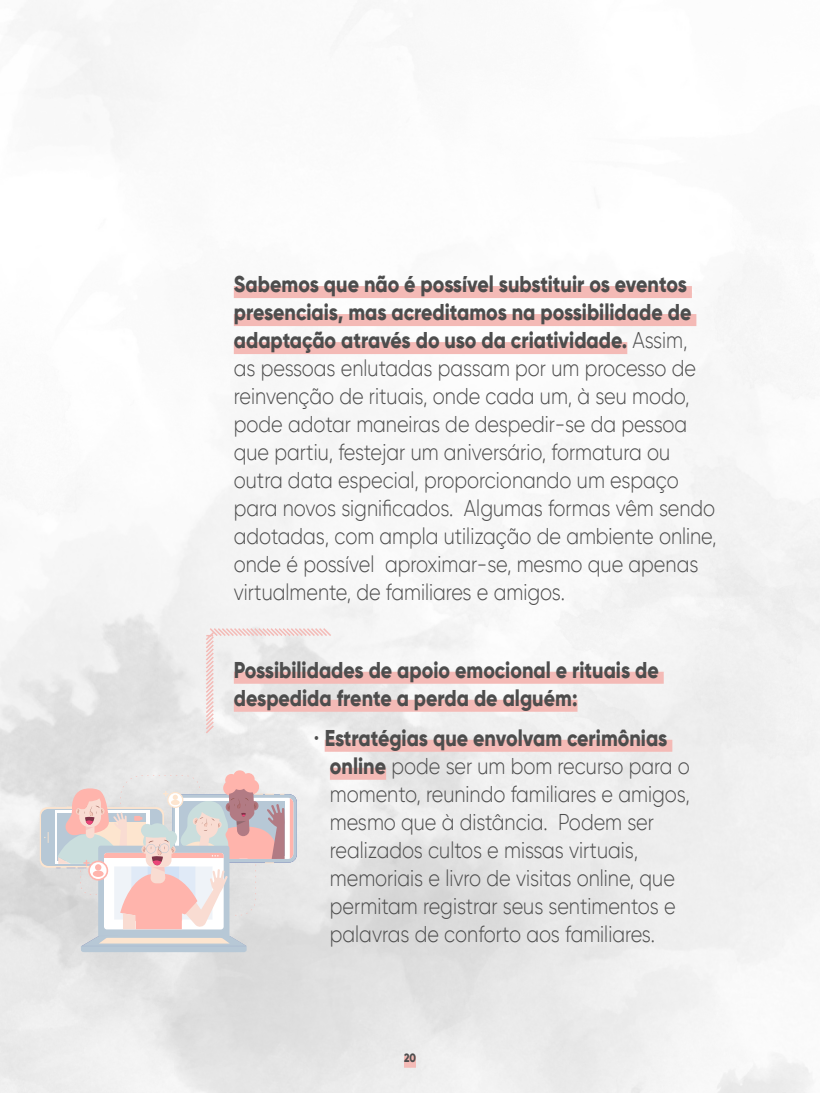
<style>
.page{position:relative;width:820px;height:1093px;background:#fff}
.page>*{position:absolute;margin:0;border:0;box-sizing:border-box;transform-origin:0 0}
.t1{font:300 22.8px/28px "Gilroy";color:#4d4d4d;scale:.86 1}
.t2{font:800 22.8px/28px "Gilroy";color:#4d4d4d;scale:.86 1}
.t3{font:800 12px "Gilroy";color:#4d4d4d;scale:.86 1}
.s1{font-weight:800}
</style>
<div class="page">
<div style="left:404px;top:1056px;width:12px;height:12px;background:#f4bab6"></div>
<div style="left:234px;top:286px;width:457px;height:12px;background:#f4bab6"></div>
<div style="left:234px;top:314px;width:462px;height:12px;background:#f4bab6"></div>
<div style="left:234px;top:342px;width:393px;height:12px;background:#f4bab6"></div>
<div style="left:234px;top:672px;width:429px;height:12px;background:#f4bab6"></div>
<div style="left:234px;top:700px;width:343px;height:12px;background:#f4bab6"></div>
<div style="left:324px;top:740px;width:348px;height:12px;background:#f4bab6"></div>
<div style="left:330px;top:768px;width:56px;height:12px;background:#f4bab6"></div>
<svg style="left:204px;top:626px;width:128px;height:109px"></svg>
<div style="left:41px;top:809px;width:121px;height:57px;background:#b7c8d6;border-radius:7px"></div>
<svg style="left:44px;top:832px;width:5px;height:11px"></svg>
<svg style="left:56px;top:770px;width:237px;height:182px;background:#e1d4d4"></svg>
<p class="t1" style="left:234px;top:270px;width:562px"><span class="s1">Sabemos que não é possível substituir os eventos presenciais, mas acreditamos na possibilidade de adaptação através do uso da criatividade.</span> Assim,<br>as pessoas enlutadas passam por um processo de reinvenção de rituais, onde cada um, à seu modo, pode adotar maneiras de despedir-se da pessoa que partiu, festejar um aniversário, formatura ou outra data especial, proporcionando um espaço para novos significados. Algumas formas vêm sendo adotadas, com ampla utilização de ambiente online, onde é possível aproximar-se, mesmo que apenas virtualmente, de familiares e amigos.</p>
<p class="t2" style="left:234px;top:656px;width:495px">Possibilidades de apoio emocional e rituais de despedida frente a perda de alguém:</p>
<p class="t1" style="left:330px;top:723px;width:420px;text-indent:-16px">• <span class="s1">Estratégias que envolvam cerimônias online</span> pode ser um bom recurso para o momento, reunindo familiares e amigos, mesmo que à distância. Podem ser realizados cultos e missas virtuais, memoriais e livro de visitas online, que permitam registrar seus sentimentos e palavras de conforto aos familiares.</p>
<p class="t3" style="left:404px;top:1050px;width:15px">20</p>
</div>
